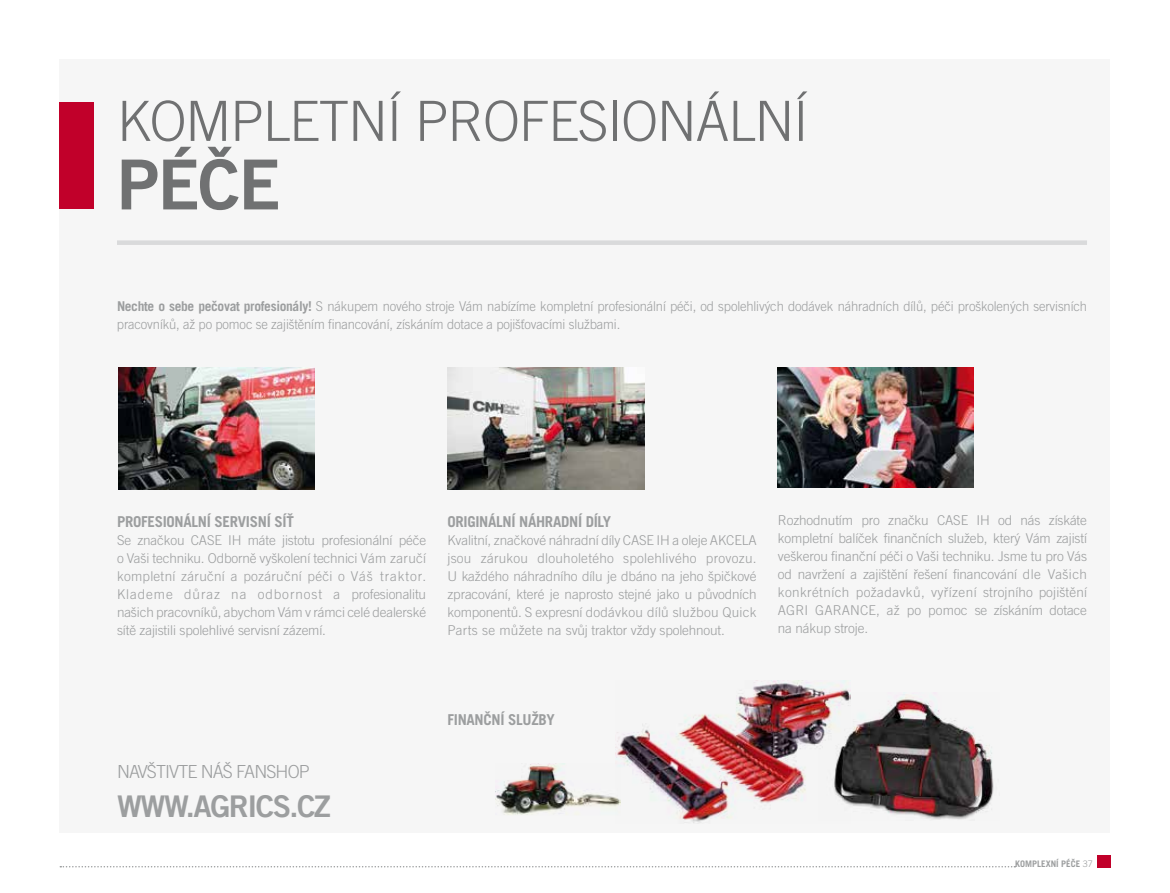
<style>
.page{position:relative;width:1170px;height:893px;background:#fff}
.page>*{position:absolute;margin:0;border:0;box-sizing:border-box;transform-origin:0 0}
.t1{font:69px "Trade Gothic LT Com Bd 2";color:#707172}
.t2{font:300 55.5px "Trade Gothic LT Com";letter-spacing:-.025em;color:#707172}
.t3{font:30px "Trade Gothic LT Com Bd 2";letter-spacing:-.05em;color:#9c9e9f}
.t4{font:300 18px "Trade Gothic LT Com";letter-spacing:-.05em;color:#9c9e9f}
.t5{font:700 15px "Trade Gothic LT Com";letter-spacing:-.02em;color:#9c9e9f}
.t6{font:300 13.5px/18px "Trade Gothic LT Com";letter-spacing:-.01em;color:#9c9e9f;text-align:justify}
.t7{font:300 13.5px/18px "Trade Gothic LT Com";letter-spacing:-.01em;color:#9c9e9f;scale:.96 1}
.t8{font:700 9px "Trade Gothic LT Pro";color:#9c9e9f}
.s1{font-weight:700}
.s2{font-weight:300}
</style>
<div class="page">
<div style="left:1096px;top:855px;width:14px;height:12px;background:#c1002a"></div>
<svg style="left:60px;top:866px;width:955px;height:1px"></svg>
<div style="left:60px;top:60px;width:1050px;height:773px;background:#f6f6f6"></div>
<img style="left:615px;top:681px;width:235px;height:142px">
<img style="left:679px;top:684px;width:117px;height:118px">
<img style="left:818px;top:692px;width:176px;height:129px">
<img style="left:835px;top:700px;width:156px;height:116px">
<img style="left:496px;top:764px;width:124px;height:52px">
<img style="left:497px;top:767px;width:121px;height:45px">
<div style="left:117px;top:240px;width:969px;height:5px;background:#d9dadb"></div>
<div style="left:60px;top:102px;width:34px;height:106px;background:#c1002a"></div>
<img style="left:118px;top:367px;width:196px;height:122px">
<img style="left:447px;top:367px;width:197px;height:122px">
<img style="left:777px;top:367px;width:196px;height:121px">
<h2 class="t2" style="left:117px;top:88px;width:693px">KOMPLETNÍ PROFESIONÁLNÍ</h2>
<h1 class="t1" style="left:117px;top:142px;width:165px">PÉČE</h1>
<p class="t7" style="left:117px;top:297px;width:1011px"><span class="s1">Nechte o sebe pečovat profesionály!</span> S nákupem nového stroje Vám nabízíme kompletní profesionální péči, od spolehlivých dodávek náhradních dílů, péči proškolených servisních pracovníků, až po pomoc se zajištěním financování, získáním dotace a pojišťovacími službami.</p>
<p class="t5" style="left:117px;top:513px;width:178px">PROFESIONÁLNÍ SERVISNÍ SÍŤ</p>
<p class="t6" style="left:117px;top:531px;width:310px">Se značkou CASE IH máte jistotu profesionální péče o Vaši techniku. Odborně vyškolení technici Vám zaručí kompletní záruční a pozáruční péči o Váš traktor.<br>Klademe důraz na odbornost a profesionalitu našich pracovníků, abychom Vám v rámci celé dealerské sítě zajistili spolehlivé servisní zázemí.</p>
<p class="t5" style="left:447px;top:513px;width:165px">ORIGINÁLNÍ NÁHRADNÍ DÍLY</p>
<p class="t6" style="left:447px;top:531px;width:310px">Kvalitní, značkové náhradní díly CASE IH a oleje AKCELA jsou zárukou dlouholetého spolehlivého provozu.<br>U každého náhradního dílu je dbáno na jeho špičkové zpracování, které je naprosto stejné jako u původních komponentů. S expresní dodávkou dílů službou Quick Parts se můžete na svůj traktor vždy spolehnout.</p>
<p class="t6" style="left:777px;top:511px;width:310px">Rozhodnutím pro značku CASE IH od nás získáte kompletní balíček finančních služeb, který Vám zajistí veškerou finanční péči o Vaši techniku. Jsme tu pro Vás od navržení a zajištění řešení financování dle Vašich konkrétních požadavků, vyřízení strojního pojištění AGRI GARANCE, až po pomoc se získáním dotace na nákup stroje.</p>
<h3 class="t4" style="left:117px;top:761px;width:194px">NAVŠTIVTE NÁŠ FANSHOP</h3>
<h3 class="t3" style="left:117px;top:787px;width:215px">WWW.AGRICS.CZ</h3>
<p class="t5" style="left:447px;top:711px;width:109px">FINANČNÍ SLUŽBY</p>
<p class="t8" style="left:1015px;top:859px;width:79px">KOMPLEXNÍ PÉČE <span class="s2">37</span></p>
</div>
